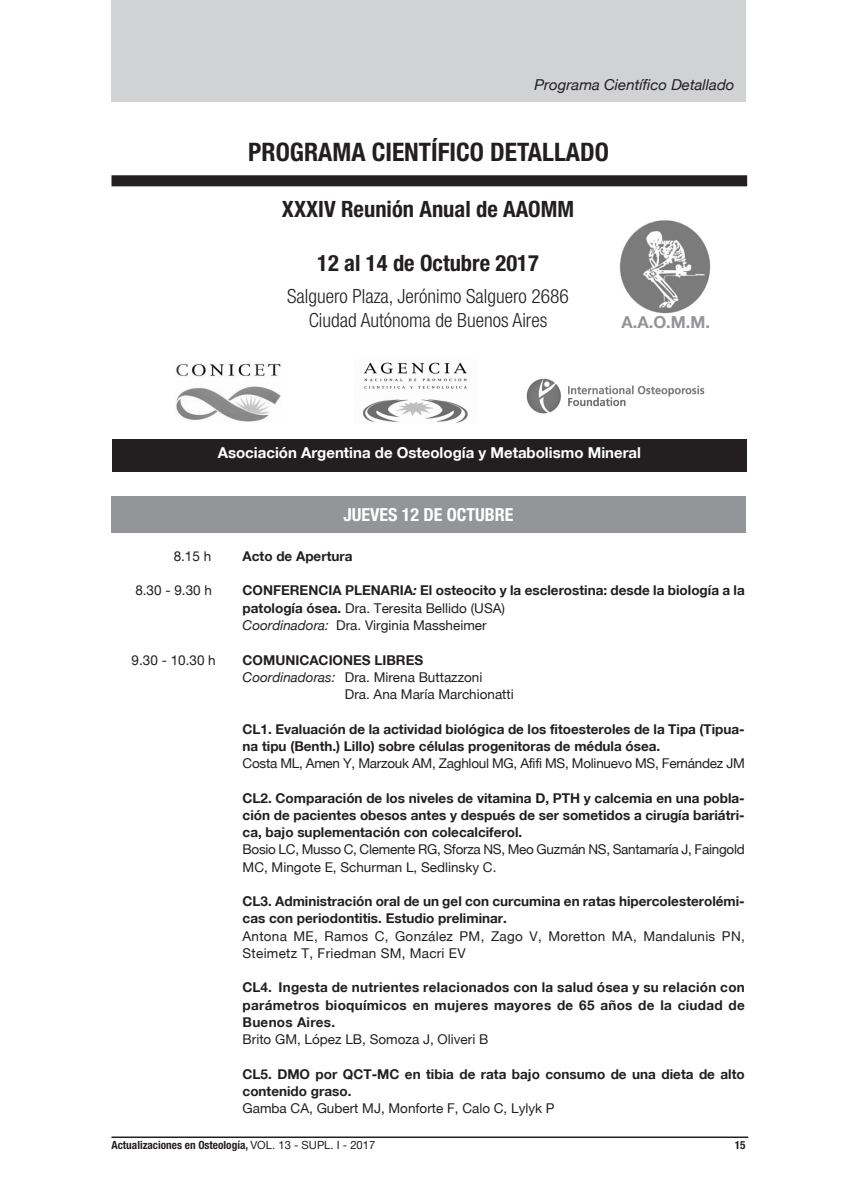
<style>
.page{position:relative;width:852px;height:1192px;background:#fff}
.page>*{position:absolute;margin:0;border:0;box-sizing:border-box;transform-origin:0 0}
.titulo{font:700 condensed 25.5px "Helvetica Neue";color:#231f20}
.titulo-2{font:700 condensed 22.5px "Helvetica Neue";color:#231f20}
.titulo-3{font:300 condensed 19.5px "Helvetica Neue";color:#231f20}
.subtit{font:700 condensed 18px "Helvetica Neue";color:#fff}
.subtit-2{font:700 16.5px "Helvetica Neue";color:#939598}
.subtit-3{font:700 15px "Helvetica Neue";color:#fff}
.cabezal{font:italic 15px "Helvetica Neue";color:#231f20}
.texto{font:700 13.5px/17.2px "Helvetica Neue";color:#231f20}
.texto-2{font:13.5px "Helvetica Neue";color:#231f20}
.texto-3{font:13.5px/17.2px "Helvetica Neue";letter-spacing:-.02em;color:#231f20}
.texto-4{font:13.5px/17.2px "Helvetica Neue";letter-spacing:.02em;color:#231f20}
.t1{font:700 condensed 11.25px "Helvetica Neue";color:#231f20}
.s1{font-style:italic}
.s2{font-weight:400}
.s3{font-weight:400;font-stretch:normal}
</style>
<div class="page">
<hr style="left:111px;top:1136px;width:636px;height:1px;background:#231f20">
<div style="left:111px;top:1px;width:634px;height:101px;background:#d1d2d4"></div>
<div style="left:112px;top:176px;width:634px;height:9px;background:#231f20"></div>
<div style="left:111px;top:175px;width:635px;height:11px;border:2px solid #231f20"></div>
<div style="left:111px;top:496px;width:634px;height:36px;background:#939598"></div>
<img style="left:619px;top:220px;width:92px;height:94px">
<div style="left:112px;top:439px;width:634px;height:32px;background:#231f20"></div>
<img style="left:362px;top:362px;width:106px;height:61px">
<img style="left:526px;top:378px;width:179px;height:36px">
<img style="left:176px;top:364px;width:105px;height:58px">
<p class="cabezal" style="left:535px;top:73px;width:201px">Programa Científico Detallado</p>
<p class="titulo" style="left:248px;top:136px;width:362px">PROGRAMA CIENTÍFICO DETALLADO</p>
<p class="titulo-2" style="left:282px;top:196px;width:293px">XXXIV Reunión Anual de AAOMM</p>
<p class="titulo-2" style="left:317px;top:250px;width:223px">12 al 14 de Octubre 2017</p>
<p class="titulo-3" style="left:287px;top:285px;width:283px">Salguero Plaza, Jerónimo Salguero 2686</p>
<p class="titulo-3" style="left:309px;top:309px;width:240px">Ciudad Autónoma de Buenos Aires</p>
<p class="subtit-2" style="left:621px;top:311px;width:90px">A.A.O.M.M.</p>
<p class="subtit-3" style="left:218px;top:443px;width:424px">Asociación Argentina de Osteología y Metabolismo Mineral</p>
<p class="subtit" style="left:343px;top:503px;width:171px">JUEVES 12 DE OCTUBRE</p>
<p class="texto-2" style="left:174px;top:548px;width:39px">8.15 h</p>
<p class="texto" style="left:242px;top:547px;width:111px">Acto de Apertura</p>
<p class="texto-2" style="left:135px;top:582px;width:78px">8.30 - 9.30 h</p>
<p class="texto" style="left:242px;top:581px;width:503px">CONFERENCIA PLENARIA<span class="s1">:</span> El osteocito y la esclerostina: desde la biología a la patología ósea. <span class="s2">Dra. Teresita Bellido (USA)</span></p>
<p class="texto-2" style="left:242px;top:617px;width:245px"><span class="s1">Coordinadora:</span> Dra. Virginia Massheimer</p>
<p class="texto-2" style="left:132px;top:651px;width:86px">9.30 - 10.30 h</p>
<p class="texto" style="left:242px;top:650px;width:182px">COMUNICACIONES LIBRES</p>
<p class="texto-2" style="left:242px;top:668px;width:241px"><span class="s1">Coordinadoras:</span> Dra. Mirena Buttazzoni</p>
<p class="texto-2" style="left:345px;top:686px;width:170px">Dra. Ana María Marchionatti</p>
<p class="texto" style="left:242px;top:719px;width:503px">CL1. Evaluación de la actividad biológica de los fitoesteroles de la Tipa (Tipua&shy;na tipu (Benth.) Lillo) sobre células progenitoras de médula ósea.</p>
<p class="texto-3" style="left:242px;top:754px;width:503px">Costa ML, Amen Y, Marzouk AM, Zaghloul MG, Afifi MS, Molinuevo MS, Fernández JM</p>
<p class="texto" style="left:242px;top:788px;width:503px;text-align:justify">CL2. Comparación de los niveles de vitamina D, PTH y calcemia en una pobla&shy;ción de pacientes obesos antes y después de ser sometidos a cirugía bariátri&shy;ca, bajo suplementación con colecalciferol.</p>
<p class="texto-3" style="left:242px;top:840px;width:503px">Bosio LC, Musso C, Clemente RG, Sforza NS, Meo Guzmán NS, Santamaría J, Faingold<br>MC, Mingote E, Schurman L, Sedlinsky C.</p>
<p class="texto" style="left:242px;top:892px;width:503px">CL3. Administración oral de un gel con curcumina en ratas hipercolesterolémi&shy;cas con periodontitis. Estudio preliminar.</p>
<p class="texto-4" style="left:242px;top:927px;width:503px">Antona ME, Ramos C, González PM, Zago V, Moretton MA, Mandalunis PN,<br>Steimetz T, Friedman SM, Macri EV</p>
<p class="texto" style="left:242px;top:978px;width:503px;text-align:justify">CL4. Ingesta de nutrientes relacionados con la salud ósea y su relación con parámetros bioquímicos en mujeres mayores de 65 años de la ciudad de Buenos Aires.</p>
<p class="texto-2" style="left:242px;top:1031px;width:247px">Brito GM, López LB, Somoza J, Oliveri B</p>
<p class="texto" style="left:242px;top:1064px;width:503px">CL5. DMO por QCT-MC en tibia de rata bajo consumo de una dieta de alto contenido graso.</p>
<p class="texto-2" style="left:242px;top:1100px;width:313px">Gamba CA, Gubert MJ, Monforte F, Calo C, Lylyk P</p>
<p class="t1" style="left:111px;top:1138px;width:265px">Actualizaciones en Osteología, <span class="s3">VOL. 13 - SUPL. I - 2017</span></p>
<p class="t1" style="left:734px;top:1138px;width:12px">15</p>
</div>
